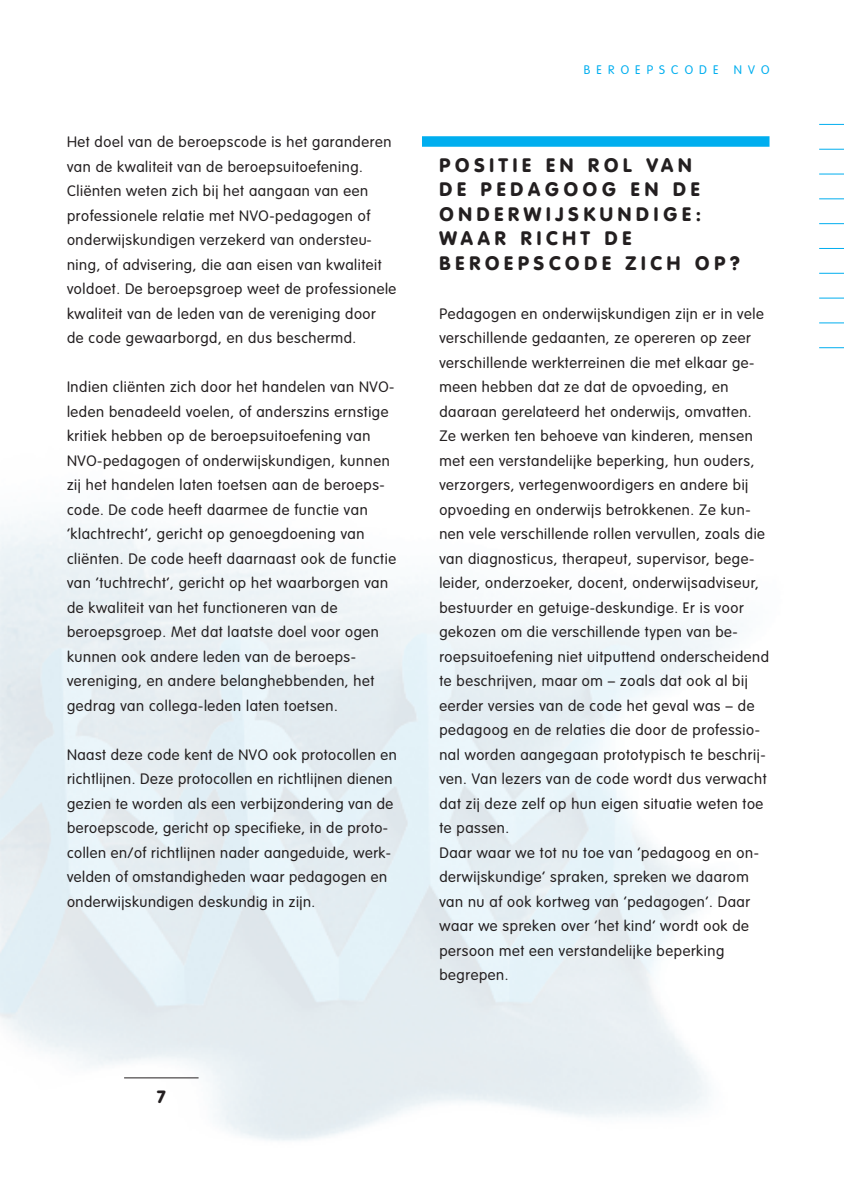
<style>
.page{position:relative;width:844px;height:1191px;background:#fff}
.page>*{position:absolute;margin:0;border:0;box-sizing:border-box;transform-origin:0 0}
.t1{font:900 19.25px/24.5px "VAG Rounded";letter-spacing:.25em;color:#231f20}
.t2{font:900 17.5px "VAG Rounded";color:#231f20}
.t3{font:300 14.88px/24.5px "VAG Rounded";letter-spacing:.04em;color:#231f20}
.t4{font:300 12.25px "VAG Rounded";letter-spacing:.5em;color:#00aeef}
</style>
<div class="page">
<div style="left:422px;top:136px;width:347px;height:11px;background:#00aeef"></div>
<hr style="left:124px;top:1077px;width:74px;height:1px;background:#231f20">
<svg style="left:819px;top:149px;width:24px;height:1px"></svg>
<svg style="left:819px;top:174px;width:24px;height:1px"></svg>
<svg style="left:819px;top:198px;width:24px;height:1px"></svg>
<svg style="left:819px;top:223px;width:24px;height:1px"></svg>
<svg style="left:819px;top:248px;width:24px;height:1px"></svg>
<svg style="left:819px;top:273px;width:24px;height:1px"></svg>
<svg style="left:819px;top:298px;width:24px;height:1px"></svg>
<svg style="left:819px;top:322px;width:24px;height:1px"></svg>
<svg style="left:819px;top:347px;width:24px;height:1px"></svg>
<svg style="left:819px;top:124px;width:24px;height:1px"></svg>
<p class="t3" style="left:67px;top:131px;width:331px">Het doel van de beroepscode is het garanderen van de kwaliteit van de beroepsuitoefening.<br>Cliënten weten zich bij het aangaan van een professionele relatie met NVO-pedagogen of onderwijskundigen verzekerd van ondersteu&shy;ning, of advisering, die aan eisen van kwaliteit voldoet. De beroepsgroep weet de professionele kwaliteit van de leden van de vereniging door<br>de code gewaarborgd, en dus beschermd.</p>
<p class="t3" style="left:67px;top:376px;width:330px">Indien cliënten zich door het handelen van NVO&shy;leden benadeeld voelen, of anderszins ernstige kritiek hebben op de beroepsuitoefening van NVO-pedagogen of onderwijskundigen, kunnen zij het handelen laten toetsen aan de beroeps&shy;code. De code heeft daarmee de functie van ‘klachtrecht’, gericht op genoegdoening van cliënten. De code heeft daarnaast ook de functie van ‘tuchtrecht’, gericht op het waarborgen van de kwaliteit van het functioneren van de beroepsgroep. Met dat laatste doel voor ogen kunnen ook andere leden van de beroeps&shy;vereniging, en andere belanghebbenden, het gedrag van collega-leden laten toetsen.</p>
<p class="t3" style="left:67px;top:743px;width:331px">Naast deze code kent de NVO ook protocollen en richtlijnen. Deze protocollen en richtlijnen dienen gezien te worden als een verbijzondering van de beroepscode, gericht op specifieke, in de proto&shy;collen en/of richtlijnen nader aangeduide, werk&shy;velden of omstandigheden waar pedagogen en onderwijskundigen deskundig in zijn.</p>
<p class="t2" style="left:157px;top:1089px;width:10px">7</p>
<p class="t4" style="left:583px;top:64px;width:136px">BEROEPSCODE</p>
<p class="t4" style="left:733px;top:64px;width:37px">NVO</p>
<p class="t1" style="left:439px;top:154px;width:302px">POSITIE EN ROL VAN<br>DE PEDAGOOG EN DE<br>ONDERWIJSKUNDIGE:<br>WAAR RICHT DE<br>BEROEPSCODE ZICH OP?</p>
<p class="t3" style="left:439px;top:302px;width:331px">Pedagogen en onderwijskundigen zijn er in vele verschillende gedaanten, ze opereren op zeer verschillende werkterreinen die met elkaar ge&shy;meen hebben dat ze dat de opvoeding, en daaraan gerelateerd het onderwijs, omvatten.<br>Ze werken ten behoeve van kinderen, mensen met een verstandelijke beperking, hun ouders, verzorgers, vertegenwoordigers en andere bij opvoeding en onderwijs betrokkenen. Ze kun&shy;nen vele verschillende rollen vervullen, zoals die van diagnosticus, therapeut, supervisor, bege&shy;leider, onderzoeker, docent, onderwijsadviseur, bestuurder en getuige-deskundige. Er is voor gekozen om die verschillende typen van be&shy;roepsuitoefening niet uitputtend onderscheidend te beschrijven, maar om – zoals dat ook al bij eerder versies van de code het geval was – de pedagoog en de relaties die door de professio&shy;nal worden aangegaan prototypisch te beschrij&shy;ven. Van lezers van de code wordt dus verwacht dat zij deze zelf op hun eigen situatie weten toe te passen.<br>Daar waar we tot nu toe van ‘pedagoog en on&shy;derwijskundige’ spraken, spreken we daarom van nu af ook kortweg van ‘pedagogen’. Daar waar we spreken over ‘het kind’ wordt ook de persoon met een verstandelijke beperking begrepen.</p>
</div>
